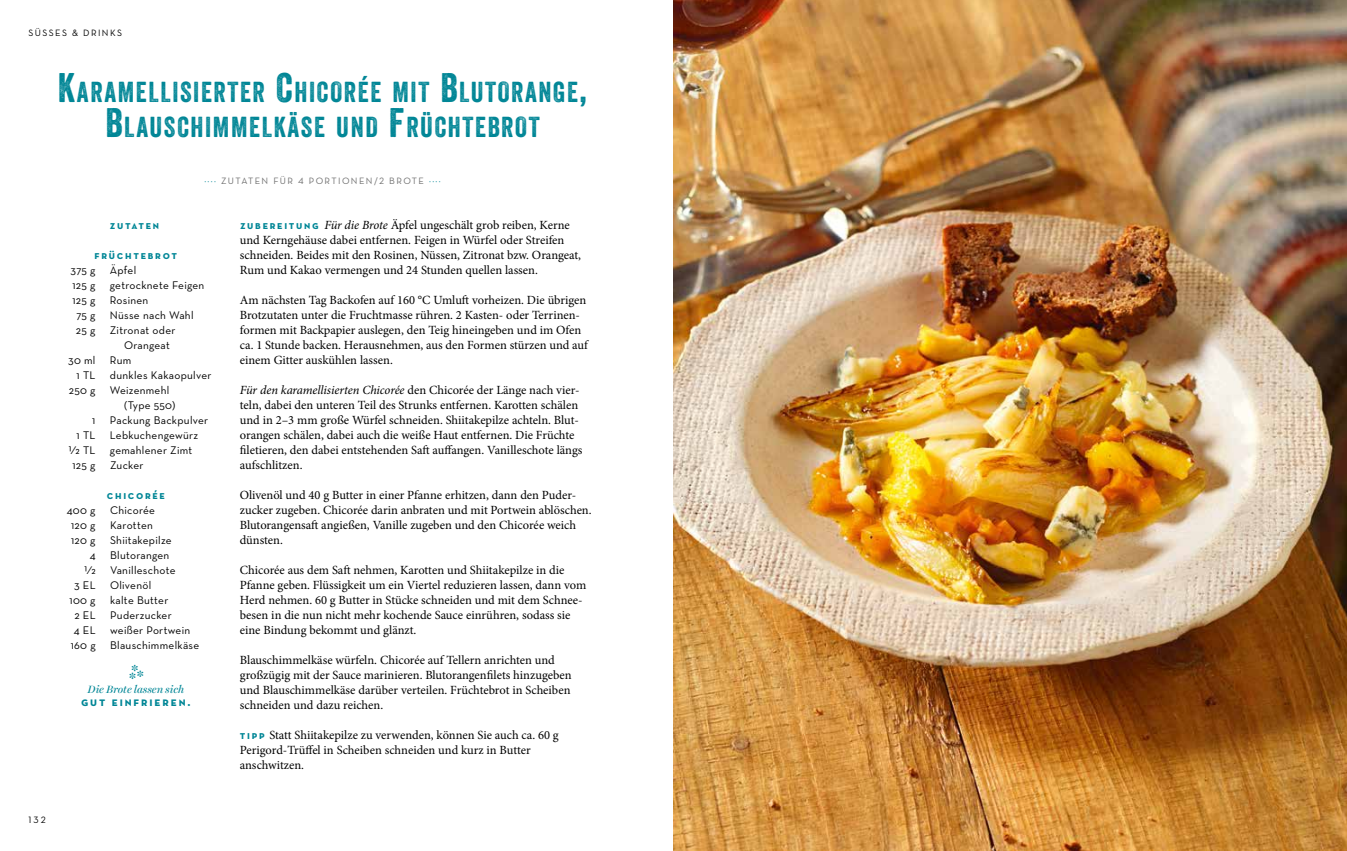
<style>
.page{position:relative;width:1347px;height:851px;background:#fff}
.page>*{position:absolute;margin:0;border:0;box-sizing:border-box;transform-origin:0 0}
.t1{font:28px/35px "Veneer";letter-spacing:.055em;color:#008696;text-align:center}
.t2{font:italic 19.38px "Harriet Display";color:#008696}
.t3{font:12.5px/15px "Minion Pro";color:#000}
.t4{font:700 12.5px "Neutraface Text";letter-spacing:.15em;color:#008696}
.t5{font:11.25px/15px "Neutraface Text";letter-spacing:.025em;color:#000}
.t6{font:700 11.25px/15px "Neutraface Text";letter-spacing:.15em;color:#008696}
.t7{font:italic 10.62px "Harriet Display";letter-spacing:-.005em;color:#008696}
.t8{font:9.38px "Neutraface Text";letter-spacing:.15em;color:#6e6e6e}
.t9{font:9.38px "Neutraface Text";letter-spacing:.15em;color:#000}
.s1{font-size:40px}
.s2{font-weight:400;color:#000}
.s3{font-family:"Neutraface Text";font-weight:700;font-size:11.25px;color:#008696}
.s4{font-style:italic}
</style>
<div class="page">
<img style="left:673px;top:0;width:673px;height:850px">
<p class="t9" style="left:28px;top:27px;width:95px">SÜSSES &amp; DRINKS</p>
<p class="t1" style="left:58px;top:74px;width:530px"><span class="s1">K</span>ARAMELLISIERTER <span class="s1">C</span>HICORÉE MIT <span class="s1">B</span>LUTORANGE<span class="s1">,<br>B</span>LAUSCHIMMELKÄSE UND <span class="s1">F</span>RÜCHTEBROT</p>
<p class="t9" style="left:28px;top:813px;width:19px">132</p>
<p class="t8" style="left:221px;top:175px;width:204px">ZUTATEN FÜR 4 PORTIONEN/2 BROTE</p>
<p class="t6" style="left:110px;top:217px;width:51px">zutaten</p>
<p class="t6" style="left:71px;top:247px;width:108px;text-indent:24px">früch tebrot<br><span class="s2">375 g</span></p>
<p class="t5" style="left:110px;top:262px;width:28px">Äpfel</p>
<p class="t5" style="left:72px;top:277px;width:25px">125 g</p>
<p class="t5" style="left:110px;top:277px;width:96px">getrocknete Feigen</p>
<p class="t5" style="left:72px;top:292px;width:25px">125 g</p>
<p class="t5" style="left:110px;top:292px;width:40px">Rosinen</p>
<p class="t5" style="left:76px;top:307px;width:21px">75 g</p>
<p class="t5" style="left:110px;top:307px;width:85px">Nüsse nach Wahl</p>
<p class="t5" style="left:76px;top:322px;width:21px">25 g</p>
<p class="t5" style="left:124px;top:322px;width:53px;text-indent:-14px">Zitronat oder<br>Orangeat</p>
<p class="t5" style="left:68px;top:352px;width:29px">30 ml</p>
<p class="t5" style="left:110px;top:352px;width:23px">Rum</p>
<p class="t5" style="left:77px;top:367px;width:20px">1 TL</p>
<p class="t5" style="left:110px;top:367px;width:103px">dunkles Kakaopulver</p>
<p class="t5" style="left:69px;top:382px;width:28px">250 g</p>
<p class="t5" style="left:124px;top:382px;width:53px;text-indent:-14px">Weizenmehl (Type 550)</p>
<p class="t5" style="left:92px;top:412px;width:5px">1</p>
<p class="t5" style="left:110px;top:412px;width:100px">Packung Backpulver</p>
<p class="t5" style="left:77px;top:427px;width:20px">1 TL</p>
<p class="t5" style="left:110px;top:427px;width:90px">Lebkuchengewürz</p>
<p class="t5" style="left:69px;top:442px;width:28px">1⁄2 TL</p>
<p class="t5" style="left:110px;top:442px;width:84px">gemahlener Zimt</p>
<p class="t5" style="left:72px;top:457px;width:25px">125 g</p>
<p class="t5" style="left:110px;top:457px;width:35px">Zucker</p>
<p class="t6" style="left:107px;top:487px;width:60px">chi corée</p>
<p class="t5" style="left:67px;top:502px;width:30px">400 g</p>
<p class="t5" style="left:110px;top:502px;width:47px">Chicorée</p>
<p class="t5" style="left:71px;top:517px;width:26px">120 g</p>
<p class="t5" style="left:110px;top:517px;width:44px">Karotten</p>
<p class="t5" style="left:71px;top:532px;width:26px">120 g</p>
<p class="t5" style="left:110px;top:532px;width:63px">Shiitakepilze</p>
<p class="t5" style="left:90px;top:547px;width:7px">4</p>
<p class="t5" style="left:110px;top:547px;width:61px">Blutorangen</p>
<p class="t5" style="left:84px;top:562px;width:13px">1⁄2</p>
<p class="t5" style="left:110px;top:562px;width:67px">Vanilleschote</p>
<p class="t5" style="left:74px;top:577px;width:23px">3 EL</p>
<p class="t5" style="left:110px;top:577px;width:43px">Olivenöl</p>
<p class="t5" style="left:70px;top:592px;width:28px">100 g</p>
<p class="t5" style="left:110px;top:592px;width:60px">kalte Butter</p>
<p class="t5" style="left:74px;top:607px;width:23px">2 EL</p>
<p class="t5" style="left:110px;top:607px;width:63px">Puderzucker</p>
<p class="t5" style="left:74px;top:622px;width:23px">4 EL</p>
<p class="t5" style="left:110px;top:622px;width:82px">weißer Portwein</p>
<p class="t5" style="left:71px;top:637px;width:26px">160 g</p>
<p class="t5" style="left:110px;top:637px;width:91px">Blauschimmelkäse</p>
<p class="t2" style="left:128px;top:658px;width:16px">⁂</p>
<p class="t7" style="left:88px;top:681px;width:98px">Die Brote lassen sich</p>
<p class="t4" style="left:81px;top:694px;width:111px">gut ei nfri eren.</p>
<p class="t3" style="left:240px;top:217px;width:343px"><span class="s3">z u bere i t u ng</span> <span class="s4">Für die Brote</span> Äpfel ungeschält grob reiben, Kerne und Kerngehäuse dabei entfernen. Feigen in Würfel oder Streifen schneiden. Beides mit den Rosinen, Nüssen, Zitronat bzw. Orangeat, Rum und Kakao vermengen und 24 Stunden quellen lassen.</p>
<p class="t3" style="left:240px;top:292px;width:349px">Am nächsten Tag Backofen auf 160 °C Umluft vorheizen. Die übrigen Brotzutaten unter die Fruchtmasse rühren. 2 Kasten- oder Terrinen&shy;formen mit Backpapier auslegen, den Teig hineingeben und im Ofen ca. 1 Stunde backen. Herausnehmen, aus den Formen stürzen und auf einem Gitter auskühlen lassen.</p>
<p class="t3" style="left:240px;top:382px;width:344px"><span class="s4">Für den karamellisierten Chicorée</span> den Chicorée der Länge nach vier&shy;teln, dabei den unteren Teil des Strunks entfernen. Karotten schälen und in 2–3 mm große Würfel schneiden. Shiitakepilze achteln. Blut&shy;orangen schälen, dabei auch die weiße Haut entfernen. Die Früchte filetieren, den dabei entstehenden Saft auffangen. Vanilleschote längs aufschlitzen.</p>
<p class="t3" style="left:240px;top:487px;width:353px">Olivenöl und 40 g Butter in einer Pfanne erhitzen, dann den Puder&shy;zucker zugeben. Chicorée darin anbraten und mit Portwein ablöschen.<br>Blutorangensaft angießen, Vanille zugeben und den Chicorée weich dünsten.</p>
<p class="t3" style="left:240px;top:562px;width:348px">Chicorée aus dem Saft nehmen, Karotten und Shiitakepilze in die Pfanne geben. Flüssigkeit um ein Viertel reduzieren lassen, dann vom Herd nehmen. 60 g Butter in Stücke schneiden und mit dem Schnee&shy;besen in die nun nicht mehr kochende Sauce einrühren, sodass sie eine Bindung bekommt und glänzt.</p>
<p class="t3" style="left:240px;top:652px;width:333px">Blauschimmelkäse würfeln. Chicorée auf Tellern anrichten und großzügig mit der Sauce marinieren. Blutorangenfilets hinzugeben und Blauschimmelkäse darüber verteilen. Früchtebrot in Scheiben schneiden und dazu reichen.</p>
<p class="t6" style="left:240px;top:727px;width:14px">tipp</p>
<p class="t3" style="left:240px;top:727px;width:320px;text-indent:29px">Statt Shiitakepilze zu verwenden, können Sie auch ca. 60 g<br>Perigord-Trüffel in Scheiben schneiden und kurz in Butter anschwitzen.</p>
</div>
